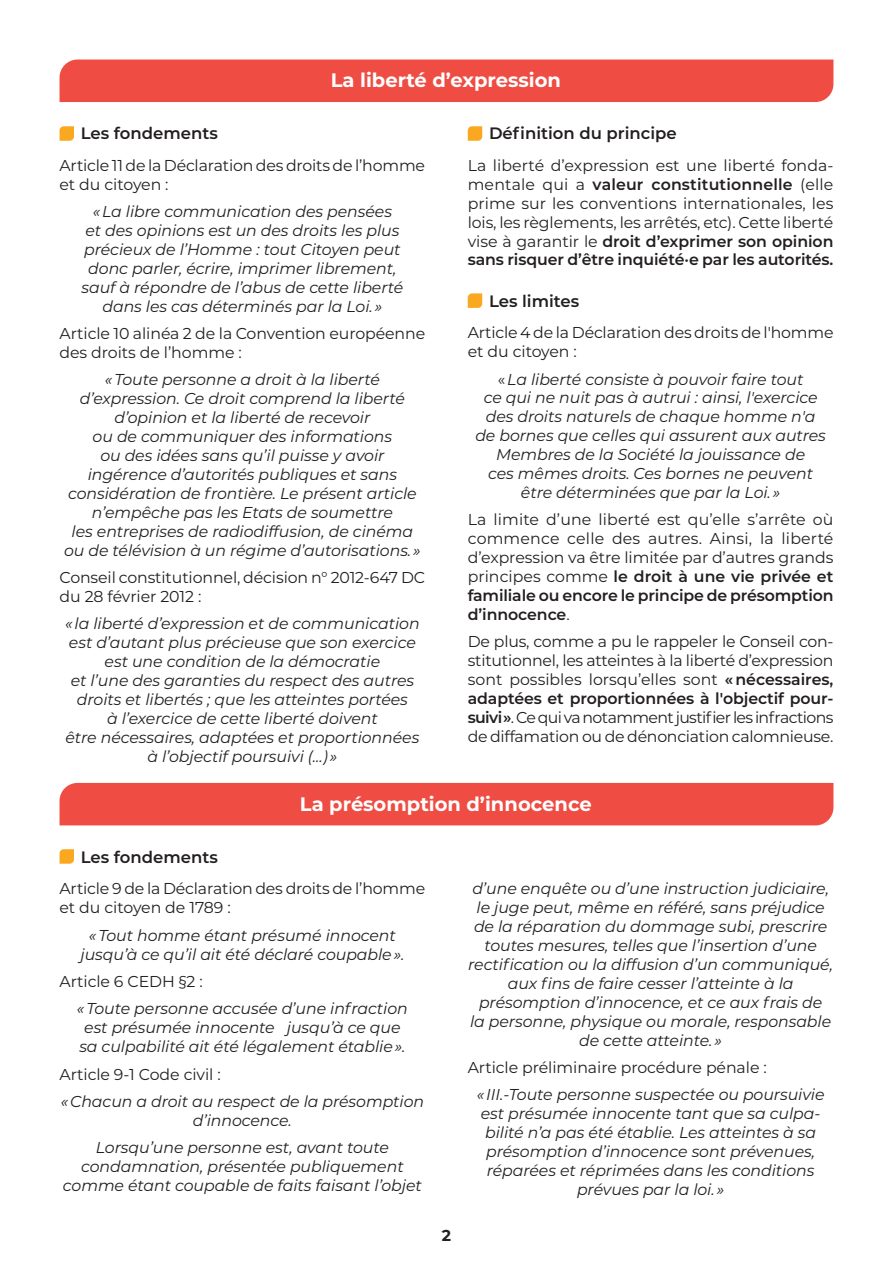
<style>
.page{position:relative;width:893px;height:1263px;background:#fff}
.page>*{position:absolute;margin:0;border:0;box-sizing:border-box;transform-origin:0 0}
.T1{font:700 19.5px "Montserrat";color:#fff}
.T2{font:600 16.5px "Montserrat";color:#231f20}
.Citation{font:italic 15.75px/18.9px "Montserrat";letter-spacing:-.005em;color:#231f20;text-align:center}
.TXT{font:15.75px/18.9px "Montserrat";letter-spacing:-.01em;color:#231f20}
.t1{font:700 15.75px "Montserrat";color:#231f20}
.s1{font-weight:600}
.s2{font-style:normal}
</style>
<div class="page">
<div style="left:60px;top:60px;width:773px;height:42px;background:#ef4d44"></div>
<svg style="left:60px;top:126px;width:14px;height:15px"></svg>
<svg style="left:468px;top:126px;width:14px;height:15px"></svg>
<svg style="left:468px;top:293px;width:14px;height:15px"></svg>
<div style="left:60px;top:783px;width:773px;height:42px;background:#ef4d44"></div>
<svg style="left:60px;top:849px;width:14px;height:15px"></svg>
<p class="T1" style="left:331px;top:66px;width:232px">La liberté d’expression</p>
<p class="T2" style="left:81px;top:122px;width:139px">Les fondements</p>
<p class="TXT" style="left:60px;top:155px;width:367px">Article 11 de la Déclaration des droits de l’homme et du citoyen :</p>
<p class="Citation" style="left:82px;top:202px;width:323px">« La libre communication des pensées<br>et des opinions est un des droits les plus précieux de l’Homme : tout Citoyen peut donc parler, écrire, imprimer librement, sauf à répondre de l’abus de cette liberté dans les cas déterminés par la Loi. »</p>
<p class="TXT" style="left:60px;top:324px;width:367px">Article 10 alinéa 2 de la Convention européenne des droits de l’homme :</p>
<p class="Citation" style="left:64px;top:370px;width:358px">« Toute personne a droit à la liberté d’expression. Ce droit comprend la liberté d’opinion et la liberté de recevoir<br>ou de communiquer des informations<br>ou des idées sans qu’il puisse y avoir ingérence d’autorités publiques et sans considération de frontière. Le présent article n’empêche pas les Etats de soumettre<br>les entreprises de radiodiffusion, de cinéma ou de télévision à un régime d’autorisations. »</p>
<p class="TXT" style="left:60px;top:567px;width:367px">Conseil constitutionnel, décision n° 2012-647 DC du 28 février 2012 :</p>
<p class="Citation" style="left:65px;top:614px;width:356px">« la liberté d’expression et de communication est d’autant plus précieuse que son exercice est une condition de la démocratie<br>et l’une des garanties du respect des autres droits et libertés ; que les atteintes portées<br>à l’exercice de cette liberté doivent<br>être nécessaires, adaptées et proportionnées à l’objectif poursuivi (...) »</p>
<p class="T2" style="left:489px;top:122px;width:189px">Définition du principe</p>
<p class="TXT" style="left:468px;top:155px;width:367px;text-align:justify">La liberté d’expression est une liberté fonda&shy;mentale qui a <span class="s1">valeur constitutionnelle</span> (elle prime sur les conventions internationales, les lois, les règlements, les arrêtés, etc). Cette liberté vise à garantir le <span class="s1">droit d’exprimer son opinion sans risquer d’être inquiété·e par les autorités.</span></p>
<p class="T2" style="left:489px;top:289px;width:92px">Les limites</p>
<p class="TXT" style="left:468px;top:323px;width:367px">Article 4 de la Déclaration des droits de l'homme et du citoyen :</p>
<p class="Citation" style="left:475px;top:369px;width:352px"><span class="s2">«</span> La liberté consiste à pouvoir faire tout<br>ce qui ne nuit pas à autrui : ainsi, l'exercice des droits naturels de chaque homme n'a de bornes que celles qui assurent aux autres Membres de la Société la jouissance de<br>ces mêmes droits. Ces bornes ne peuvent être déterminées que par la Loi. »</p>
<p class="TXT" style="left:468px;top:510px;width:367px;text-align:justify">La limite d’une liberté est qu’elle s’arrête où commence celle des autres. Ainsi, la liberté d’expression va être limitée par d’autres grands principes comme <span class="s1">le droit à une vie privée et familiale ou encore le principe de présomption d’innocence</span>.</p>
<p class="TXT" style="left:468px;top:632px;width:367px;text-align:justify">De plus, comme a pu le rappeler le Conseil con&shy;stitutionnel, les atteintes à la liberté d’expression sont possibles lorsqu’elles sont <span class="s1">« nécessaires, adaptées et proportionnées à l'objectif pour&shy;suivi »</span>. Ce qui va notamment justifier les infractions de diffamation ou de dénonciation calomnieuse.</p>
<p class="T1" style="left:300px;top:790px;width:293px">La présomption d’innocence</p>
<p class="T2" style="left:81px;top:845px;width:139px">Les fondements</p>
<p class="TXT" style="left:60px;top:879px;width:367px">Article 9 de la Déclaration des droits de l’homme et du citoyen de 1789 :</p>
<p class="Citation" style="left:80px;top:925px;width:325px">« Tout homme étant présumé innocent jusqu’à ce qu’il ait été déclaré coupable ».</p>
<p class="TXT" style="left:60px;top:971px;width:145px">Article 6 CEDH §2 :</p>
<p class="Citation" style="left:77px;top:999px;width:332px">« Toute personne accusée d’une infraction est présumée innocente jusqu’à ce que sa culpabilité ait été légalement établie ».</p>
<p class="TXT" style="left:60px;top:1064px;width:163px">Article 9-1 Code civil :</p>
<p class="Citation" style="left:61px;top:1091px;width:365px">« Chacun a droit au respect de la présomption d’innocence.</p>
<p class="Citation" style="left:63px;top:1138px;width:361px">Lorsqu’une personne est, avant toute condamnation, présentée publiquement comme étant coupable de faits faisant l’objet</p>
<p class="t1" style="left:442px;top:1224px;width:11px">2</p>
<p class="Citation" style="left:468px;top:879px;width:366px">d’une enquête ou d’une instruction judiciaire, le juge peut, même en référé, sans préjudice de la réparation du dommage subi, prescrire toutes mesures, telles que l’insertion d’une rectification ou la diffusion d’un communiqué, aux fins de faire cesser l’atteinte à la présomption d’innocence, et ce aux frais de<br>la personne, physique ou morale, responsable de cette atteinte. »</p>
<p class="TXT" style="left:468px;top:1057px;width:301px">Article préliminaire procédure pénale :</p>
<p class="Citation" style="left:477px;top:1085px;width:349px">« III.-Toute personne suspectée ou poursuivie est présumée innocente tant que sa culpa&shy;bilité n’a pas été établie. Les atteintes à sa présomption d’innocence sont prévenues, réparées et réprimées dans les conditions prévues par la loi. »</p>
</div>
